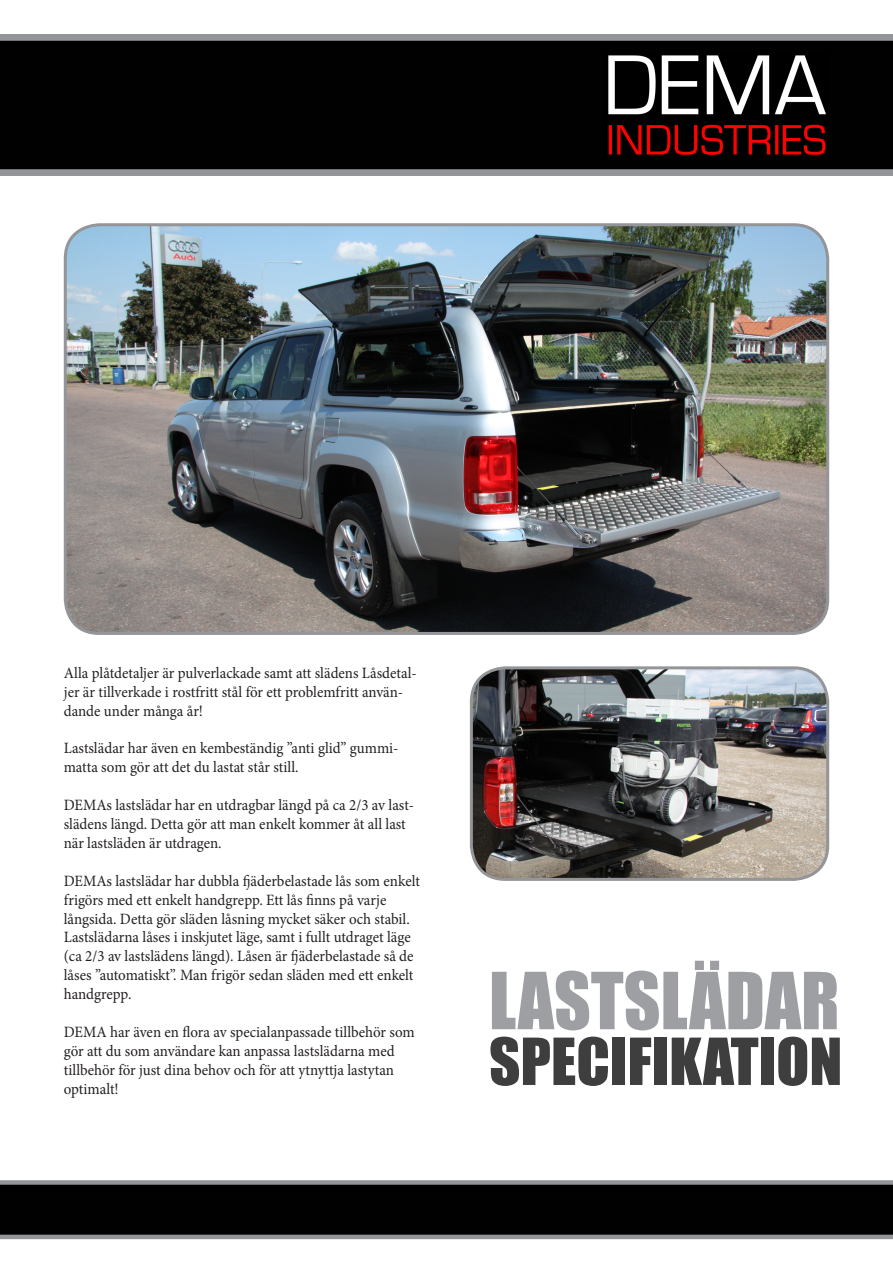
<style>
.page{position:relative;width:893px;height:1263px;background:#fff}
.page>*{position:absolute;margin:0;border:0;box-sizing:border-box;transform-origin:0 0}
.t1{font:72.6px "Impact";color:#9d9fa2}
.t2{font:59.85px "Impact";color:#3e3e3f}
.t3{font:15.75px/18.9px "Minion Pro";letter-spacing:-.005em;color:#231f20;scale:.95 1}
</style>
<div class="page">
<svg style="left:0;top:34px;width:893px;height:142px"></svg>
<svg style="left:0;top:1180px;width:893px;height:59px"></svg>
<img style="left:607px;top:55px;width:218px;height:101px">
<img style="left:609px;top:56px;width:216px;height:58px">
<img style="left:609px;top:125px;width:216px;height:29px">
<div style="left:604px;top:52px;width:224px;height:107px;border:2px solid #000"></div>
<img style="left:471px;top:669px;width:357px;height:210px">
<div style="left:470px;top:666px;width:359px;height:215px;border:3px solid #939598;border-radius:34px"></div>
<img style="left:65px;top:225px;width:763px;height:408px">
<div style="left:64px;top:223px;width:765px;height:412px;border:3px solid #939598;border-radius:34px"></div>
<p class="t3" style="left:64px;top:663px;width:373px">Alla plåtdetaljer är pulverlackade samt att slädens Låsdetal&shy;jer är tillverkade i rostfritt stål för ett problemfritt använ&shy;dande under många år!</p>
<p class="t3" style="left:64px;top:739px;width:354px">Lastslädar har även en kembeständig ”anti glid” gummi&shy;matta som gör att det du lastat står still.</p>
<p class="t3" style="left:64px;top:796px;width:370px">DEMAs lastslädar har en utdragbar längd på ca 2/3 av last&shy;slädens längd. Detta gör att man enkelt kommer åt all last när lastsläden är utdragen.</p>
<p class="t3" style="left:64px;top:871px;width:376px">DEMAs lastslädar har dubbla fjäderbelastade lås som enkelt frigörs med ett enkelt handgrepp. Ett lås finns på varje långsida. Detta gör släden låsning mycket säker och stabil.<br>Lastslädarna låses i inskjutet läge, samt i fullt utdraget läge (ca 2/3 av lastslädens längd). Låsen är fjäderbelastade så de låses ”automatiskt”. Man frigör sedan släden med ett enkelt handgrepp.</p>
<p class="t3" style="left:64px;top:1022px;width:371px">DEMA har även en flora av specialanpassade tillbehör som gör att du som användare kan anpassa lastslädarna med tillbehör för just dina behov och för att ytnyttja lastytan optimalt!</p>
<p class="t1" style="left:489px;top:944px;width:352px">LASTSLÄDAR</p>
<p class="t2" style="left:489px;top:1015px;width:355px">SPECIFIKATION</p>
</div>
